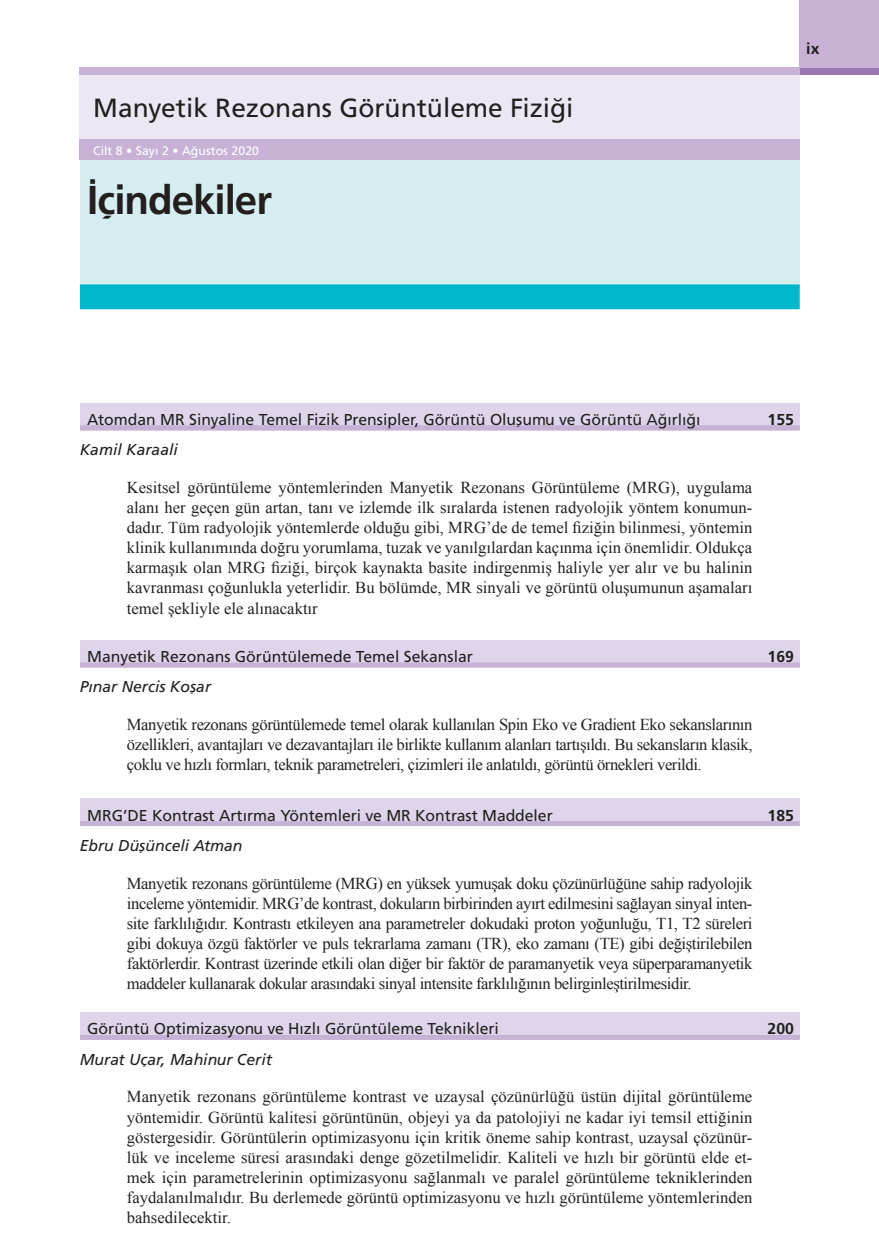
<style>
.page{position:relative;width:879px;height:1260px;background:#fff}
.page>*{position:absolute;margin:0;border:0;box-sizing:border-box;transform-origin:0 0}
.t1{font:40.25px "Frutiger Bold Tr";letter-spacing:-.025em;color:#231f20}
.t2{font:26.25px "Frutiger Normal Tr";color:#231f20}
.t3{font:16.62px/20.1px "Times New Roman";letter-spacing:-.01em;color:#231f20;text-align:justify}
.t4{font:15.75px "Frutiger Normal Tr";color:#231f20}
.t5{font:15.75px "Frutiger Italic Tr";color:#231f20}
.t6{font:15.75px "Frutiger Bold Tr";color:#231f20}
.t7{font:12.25px "Frutiger Normal Tr";letter-spacing:.005em;color:#fff}
</style>
<div class="page">
<div style="left:80px;top:75px;width:719px;height:64px;background:#ede7f3"></div>
<div style="left:799px;top:68px;width:79px;height:7px;background:#9d76b4"></div>
<div style="left:80px;top:68px;width:719px;height:7px;background:#c7b2d6"></div>
<div style="left:80px;top:139px;width:719px;height:21px;background:#c7b2d6"></div>
<div style="left:799px;top:0;width:79px;height:68px;background:#c7b2d6"></div>
<div style="left:80px;top:160px;width:719px;height:124px;background:#d6eef0"></div>
<div style="left:80px;top:284px;width:719px;height:25px;background:#00b7ce"></div>
<div style="left:80px;top:1013px;width:719px;height:27px;background:#dfd5ea"></div>
<div style="left:80px;top:1035px;width:719px;height:5px;background:#c7b2d6"></div>
<div style="left:80px;top:640px;width:719px;height:27px;background:#dfd5ea"></div>
<div style="left:80px;top:662px;width:719px;height:5px;background:#c7b2d6"></div>
<div style="left:80px;top:403px;width:719px;height:27px;background:#dfd5ea"></div>
<div style="left:80px;top:425px;width:719px;height:5px;background:#c7b2d6"></div>
<div style="left:80px;top:799px;width:719px;height:27px;background:#dfd5ea"></div>
<div style="left:80px;top:821px;width:719px;height:5px;background:#c7b2d6"></div>
<p class="t2" style="left:93px;top:93px;width:481px">Manyetik Rezonans Görüntüleme Fiziği</p>
<p class="t7" style="left:93px;top:143px;width:167px">Cilt 8 • Sayı 2 • Ağustos 2020</p>
<p class="t1" style="left:87px;top:176px;width:186px">İçindekiler</p>
<p class="t6" style="left:805px;top:39px;width:15px">ix</p>
<p class="t4" style="left:87px;top:410px;width:614px">Atomdan MR Sinyaline Temel Fizik Prensipler, Görüntü Oluşumu ve Görüntü Ağırlığı</p>
<p class="t6" style="left:767px;top:410px;width:28px">155</p>
<p class="t5" style="left:80px;top:441px;width:100px">Kamil Karaali</p>
<p class="t3" style="left:127px;top:477px;width:626px">Kesitsel görüntüleme yöntemlerinden Manyetik Rezonans Görüntüleme (MRG), uygulama alanı her geçen gün artan, tanı ve izlemde ilk sıralarda istenen radyolojik yöntem konumun&shy;dadır. Tüm radyolojik yöntemlerde olduğu gibi, MRG’de de temel fiziğin bilinmesi, yöntemin klinik kullanımında doğru yorumlama, tuzak ve yanılgılardan kaçınma için önemlidir. Oldukça karmaşık olan MRG fiziği, birçok kaynakta basite indirgenmiş haliyle yer alır ve bu halinin kavranması çoğunlukla yeterlidir. Bu bölümde, MR sinyali ve görüntü oluşumunun aşamaları temel şekliyle ele alınacaktır</p>
<p class="t4" style="left:87px;top:647px;width:387px">Manyetik Rezonans Görüntülemede Temel Sekanslar</p>
<p class="t6" style="left:767px;top:647px;width:28px">169</p>
<p class="t5" style="left:80px;top:678px;width:133px">Pınar Nercis Koşar</p>
<p class="t3" style="left:127px;top:714px;width:626px">Manyetik rezonans görüntülemede temel olarak kullanılan Spin Eko ve Gradient Eko sekanslarının özellikleri, avantajları ve dezavantajları ile birlikte kullanım alanları tartışıldı. Bu sekansların klasik, çoklu ve hızlı formları, teknik parametreleri, çizimleri ile anlatıldı, görüntü örnekleri verildi.</p>
<p class="t4" style="left:87px;top:806px;width:467px">MRG’DE Kontrast Artırma Yöntemleri ve MR Kontrast Maddeler</p>
<p class="t6" style="left:767px;top:806px;width:28px">185</p>
<p class="t5" style="left:80px;top:836px;width:164px">Ebru Düşünceli Atman</p>
<p class="t3" style="left:127px;top:873px;width:626px">Manyetik rezonans görüntüleme (MRG) en yüksek yumuşak doku çözünürlüğüne sahip radyolojik inceleme yöntemidir. MRG’de kontrast, dokuların birbirinden ayırt edilmesini sağlayan sinyal inten&shy;site farklılığıdır. Kontrastı etkileyen ana parametreler dokudaki proton yoğunluğu, T1, T2 süreleri gibi dokuya özgü faktörler ve puls tekrarlama zamanı (TR), eko zamanı (TE) gibi değiştirilebilen faktörlerdir. Kontrast üzerinde etkili olan diğer bir faktör de paramanyetik veya süperparamanyetik maddeler kullanarak dokular arasındaki sinyal intensite farklılığının belirginleştirilmesidir.</p>
<p class="t4" style="left:87px;top:1020px;width:413px">Görüntü Optimizasyonu ve Hızlı Görüntüleme Teknikleri</p>
<p class="t6" style="left:767px;top:1020px;width:28px">200</p>
<p class="t5" style="left:80px;top:1050px;width:193px">Murat Uçar, Mahinur Cerit</p>
<p class="t3" style="left:127px;top:1087px;width:626px">Manyetik rezonans görüntüleme kontrast ve uzaysal çözünürlüğü üstün dijital görüntüleme yöntemidir. Görüntü kalitesi görüntünün, objeyi ya da patolojiyi ne kadar iyi temsil ettiğinin göstergesidir. Görüntülerin optimizasyonu için kritik öneme sahip kontrast, uzaysal çözünür&shy;lük ve inceleme süresi arasındaki denge gözetilmelidir. Kaliteli ve hızlı bir görüntü elde et&shy;mek için parametrelerinin optimizasyonu sağlanmalı ve paralel görüntüleme tekniklerinden faydalanılmalıdır. Bu derlemede görüntü optimizasyonu ve hızlı görüntüleme yöntemlerinden bahsedilecektir.</p>
</div>
